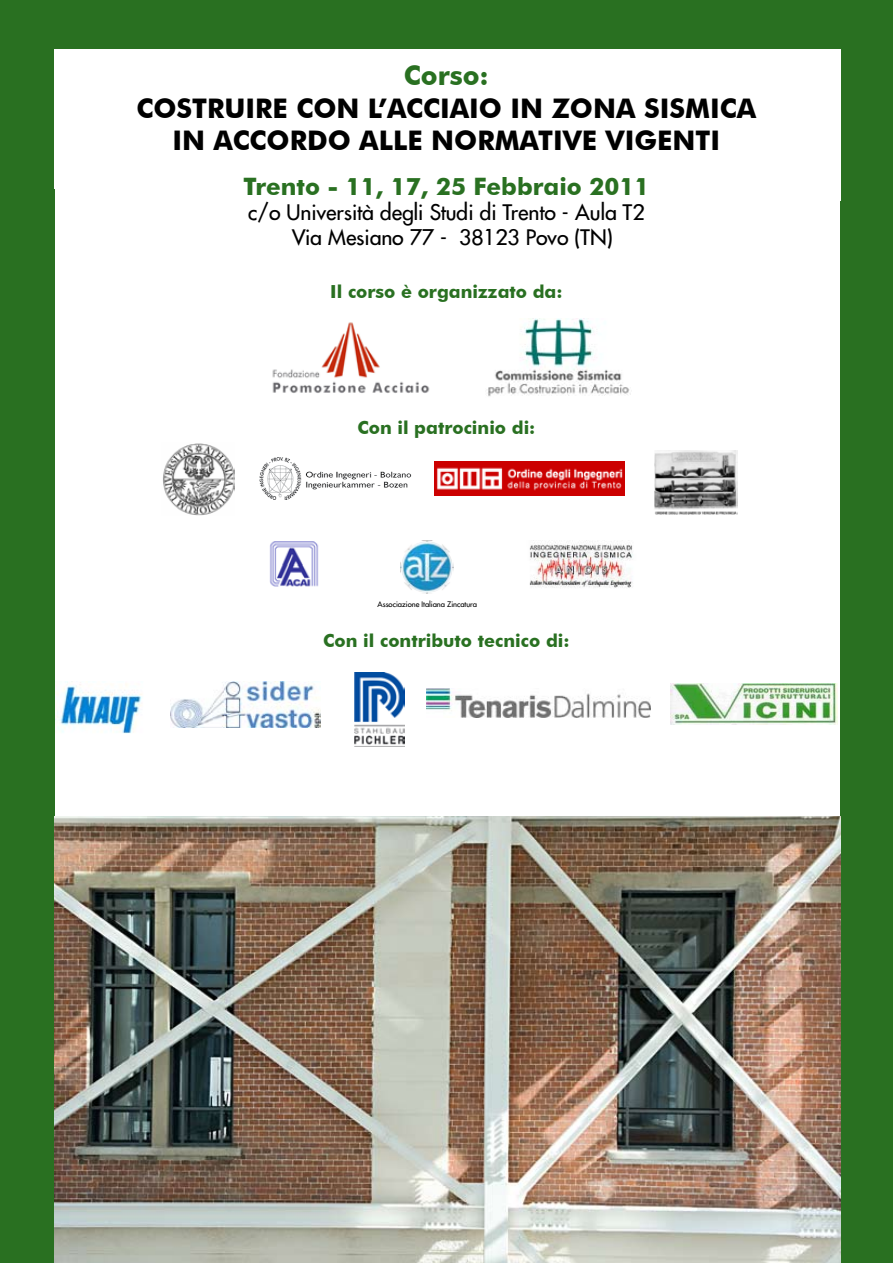
<style>
.page{position:relative;width:893px;height:1263px;background:#fff}
.page>*{position:absolute;margin:0;border:0;box-sizing:border-box;transform-origin:0 0}
.t1{font:700 27px/32.4px "Futura BT";color:#000;text-align:center}
.t2{font:700 27px "Futura BT";color:#297021}
.t3{font:700 24px "Futura BT";color:#297021}
.t4{font:21px/25.2px "Futura 2";color:#000;text-align:center}
.t5{font:700 18px "Futura BT";color:#297021}
.t6{font:7.5px "Futura 2";color:#000}
</style>
<div class="page">
<div style="left:0;top:0;width:893px;height:49px;background:#297021"></div>
<div style="left:0;top:20px;width:53px;height:1202px;background:#297021"></div>
<div style="left:841px;top:19px;width:52px;height:1202px;background:#297021"></div>
<img style="left:269px;top:541px;width:50px;height:46px">
<img style="left:401px;top:540px;width:53px;height:53px">
<img style="left:529px;top:540px;width:104px;height:48px">
<div style="left:0;top:189px;width:54px;height:1074px;background:#297021"></div>
<div style="left:840px;top:202px;width:53px;height:1061px;background:#297021"></div>
<img style="left:57px;top:681px;width:85px;height:53px">
<img style="left:654px;top:451px;width:83px;height:64px">
<img style="left:54px;top:816px;width:786px;height:447px">
<img style="left:163px;top:443px;width:71px;height:73px">
<img style="left:259px;top:457px;width:153px;height:43px">
<img style="left:434px;top:462px;width:191px;height:34px">
<img style="left:272px;top:322px;width:158px;height:71px">
<img style="left:488px;top:319px;width:143px;height:78px">
<img style="left:355px;top:673px;width:49px;height:74px">
<img style="left:427px;top:689px;width:223px;height:29px">
<img style="left:170px;top:682px;width:151px;height:45px">
<img style="left:670px;top:683px;width:167px;height:42px">
<h1 class="t2" style="left:404px;top:59px;width:86px">Corso:</h1>
<h1 class="t1" style="left:137px;top:92px;width:621px">COSTRUIRE CON L’ACCIAIO IN ZONA SISMICA<br>IN ACCORDO ALLE NORMATIVE VIGENTI</h1>
<h2 class="t3" style="left:243px;top:172px;width:408px">Trento - 11, 17, 25 Febbraio 2011</h2>
<p class="t4" style="left:248px;top:200px;width:398px">c/o Università degli Studi di Trento - Aula T2<br>Via Mesiano 77 - 38123 Povo (TN)</p>
<p class="t5" style="left:330px;top:280px;width:234px">Il corso è organizzato da:</p>
<p class="t5" style="left:357px;top:416px;width:179px">Con il patrocinio di:</p>
<p class="t6" style="left:378px;top:599px;width:101px">Associazione Italiana Zincatura</p>
<p class="t5" style="left:323px;top:630px;width:248px">Con il contributo tecnico di:</p>
</div>
